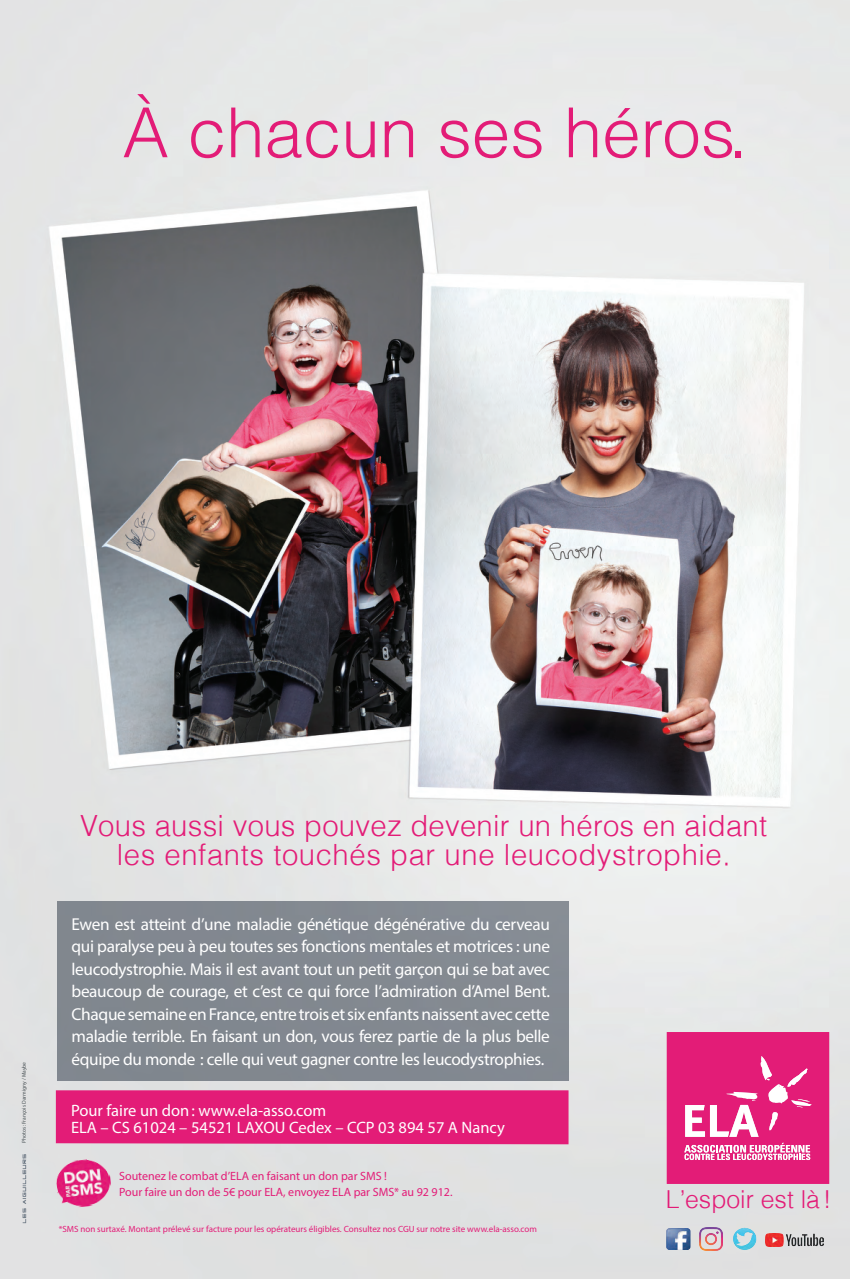
<style>
.page{position:relative;width:852px;height:1280px;background:#fff}
.page>*{position:absolute;margin:0;border:0;box-sizing:border-box;transform-origin:0 0}
.t1{font:300 69px "Helv";color:#e31c77}
.t2{font:300 29.25px/28.6px "Helv";letter-spacing:.015em;color:#e31c77;text-align:center}
.t3{font:300 24.75px "Helv";color:#e31c77}
.t4{font:17.25px/22.5px "Myriad Pro";letter-spacing:-.02em;color:#fff;text-align:justify}
.t5{font:16.5px/16.4px "Myriad Pro";color:#fff}
.t6{font:12px/16.4px "Myriad Pro";color:#e31c77}
.t7{font:9px "Myriad Pro";color:#e31c77}
.t8{font:5.47px "Myriad Pro";color:#475054}
</style>
<div class="page">
<img style="left:0;top:0;width:850px;height:1279px">
<svg style="left:23px;top:1154px;width:3px;height:69px"></svg>
<svg style="left:667px;top:1032px;width:162px;height:152px;background:#e63988"></svg>
<img style="left:667px;top:1228px;width:23px;height:22px">
<img style="left:733px;top:1227px;width:24px;height:23px">
<img style="left:765px;top:1233px;width:58px;height:13px">
<img style="left:699px;top:1228px;width:24px;height:22px">
<img style="left:54px;top:1157px;width:59px;height:52px">
<div style="left:56px;top:1090px;width:512px;height:54px;background:#e31c77"></div>
<div style="left:57px;top:901px;width:511px;height:180px;background:#828890"></div>
<h1 class="t1" style="left:123px;top:90px;width:626px">À chacun ses héros.</h1>
<p class="t8" style="left:21px;top:1143px;width:82px;rotate:-90deg">Photos: François Darmigny / Maybe</p>
<h2 class="t2" style="left:80px;top:811px;width:689px">Vous aussi vous pouvez devenir un héros en aidant les enfants touchés par une leucodystrophie.</h2>
<p class="t4" style="left:72px;top:913px;width:480px">Ewen est atteint d’une maladie génétique dégénérative du cerveau qui paralyse peu à peu toutes ses fonctions mentales et motrices : une leucodystrophie. Mais il est avant tout un petit garçon qui se bat avec beaucoup de courage, et c’est ce qui force l’admiration d’Amel Bent.<br>Chaque semaine en France, entre trois et six enfants naissent avec cette maladie terrible. En faisant un don, vous ferez partie de la plus belle équipe du monde : celle qui veut gagner contre les leucodystrophies.</p>
<p class="t5" style="left:71px;top:1102px;width:435px">Pour faire un don: www.ela-asso.com<br>ELA – CS 61024 – 54521 LAXOU Cedex – CCP 03 894 57 A Nancy</p>
<p class="t6" style="left:119px;top:1167px;width:335px">Soutenez le combat d’ELA en faisant un don par SMS !<br>Pour faire un don de 5€ pour ELA, envoyez ELA par SMS* au 92 912.</p>
<p class="t7" style="left:59px;top:1223px;width:480px">*SMS non surtaxé. Montant prélevé sur facture pour les opérateurs éligibles. Consultez nos CGU sur notre site www.ela-asso.com</p>
<h3 class="t3" style="left:666px;top:1183px;width:167px">L’espoir est là!</h3>
</div>
